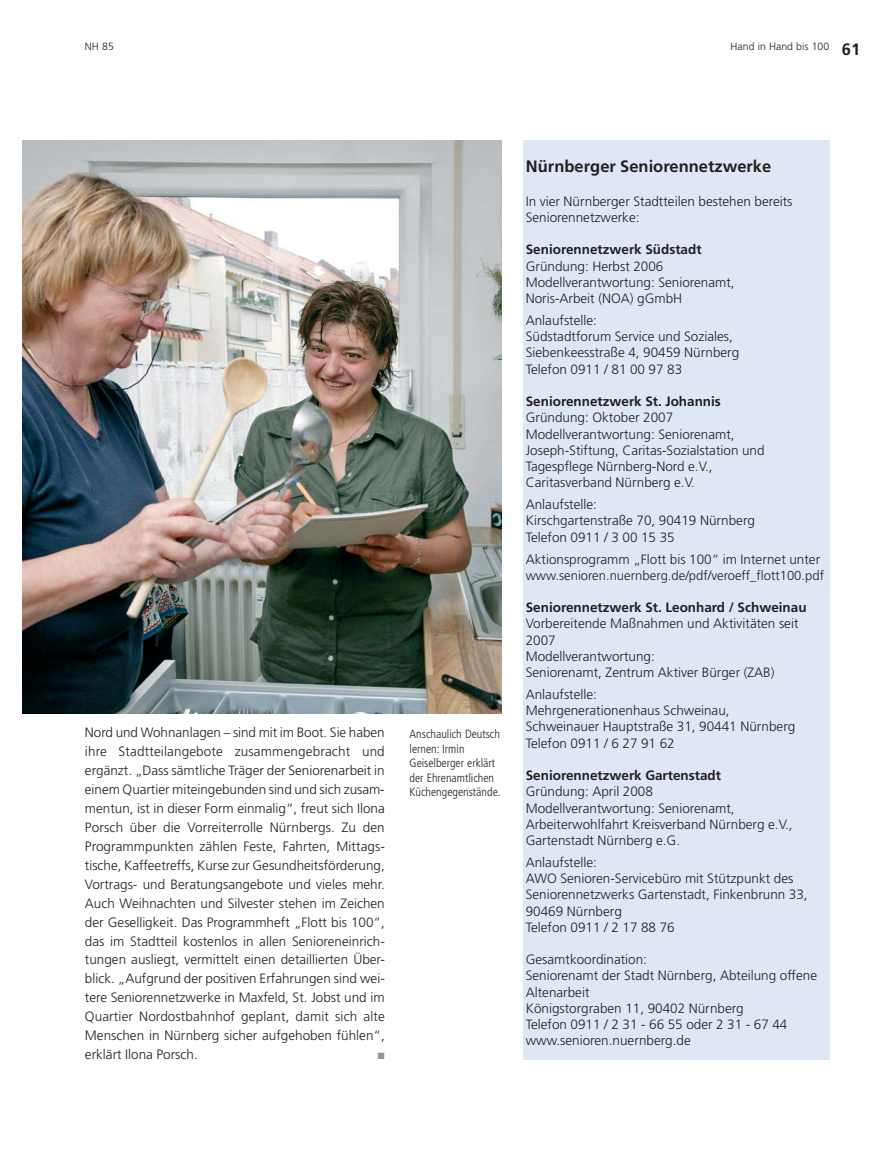
<style>
.page{position:relative;width:893px;height:1149px;background:#fff}
.page>*{position:absolute;margin:0;border:0;box-sizing:border-box;transform-origin:0 0}
.t1{font:700 16.5px "Frutiger";color:#231f20}
.t2{font:300 13.5px/16.2px "Frutiger";color:#231f20}
.t3{font:700 13.5px "Frutiger";color:#231f20}
.t4{font:300 13.05px "Frutiger";color:#231f20}
.t5{font:300 condensed 12px/14.4px "Frutiger";color:#231f20}
.t6{font:300 10.5px "Frutiger";color:#231f20}
.t7{font:9px "Zapf Dingbats";color:#939598}
.s1{font-weight:700;font-size:16.5px}
</style>
<div class="page">
<div style="left:523px;top:140px;width:306px;height:919px;background:#dfe7f5"></div>
<img style="left:22px;top:140px;width:480px;height:573px">
<p class="t6" style="left:85px;top:43px;width:30px">NH 85</p>
<p class="t6" style="left:731px;top:43px;width:131px">Hand in Hand bis 100 <span class="s1">61</span></p>
<p class="t2" style="left:85px;top:724px;width:301px;line-height:18.9px;text-align:justify">Nord und Wohnanlagen – sind mit im Boot. Sie haben ihre Stadtteilangebote zusammengebracht und ergänzt. „Dass sämtliche Träger der Seniorenarbeit in einem Quartier miteingebunden sind und sich zusam&shy;mentun, ist in dieser Form einmalig“, freut sich Ilona Porsch über die Vorreiterrolle Nürnbergs. Zu den Programmpunkten zählen Feste, Fahrten, Mittags&shy;tische, Kaffeetreffs, Kurse zur Gesundheitsförderung, Vortrags- und Beratungsangebote und vieles mehr.<br>Auch Weihnachten und Silvester stehen im Zeichen der Geselligkeit. Das Programmheft „Flott bis 100“, das im Stadtteil kostenlos in allen Senioreneinrich&shy;tungen ausliegt, vermittelt einen detaillierten Über&shy;blick. „Aufgrund der positiven Erfahrungen sind wei&shy;tere Seniorennetzwerke in Maxfeld, St. Jobst und im Quartier Nordostbahnhof geplant, damit sich alte Menschen in Nürnberg sicher aufgehoben fühlen“, erklärt Ilona Porsch.</p>
<p class="t7" style="left:378px;top:1051px;width:8px">■</p>
<p class="t5" style="left:410px;top:727px;width:92px">Anschaulich Deutsch lernen: Irmin<br>Geiselberger erklärt der Ehrenamtlichen<br>Küchengegenstände.</p>
<p class="t1" style="left:526px;top:160px;width:247px">Nürnberger Seniorennetzwerke</p>
<p class="t2" style="left:526px;top:194px;width:268px">In vier Nürnberger Stadtteilen bestehen bereits<br>Seniorennetzwerke:</p>
<p class="t3" style="left:526px;top:244px;width:177px">Seniorennetzwerk Südstadt</p>
<p class="t2" style="left:526px;top:259px;width:210px">Gründung: Herbst 2006<br>Modellverantwortung: Seniorenamt,<br>Noris-Arbeit (NOA) gGmbH</p>
<p class="t2" style="left:526px;top:313px;width:215px">Anlaufstelle:<br>Südstadtforum Service und Soziales,<br>Siebenkeesstraße 4, 90459 Nürnberg<br>Telefon 0911 / 81 00 97 83</p>
<p class="t3" style="left:526px;top:396px;width:197px">Seniorennetzwerk St. Johannis</p>
<p class="t2" style="left:526px;top:410px;width:240px">Gründung: Oktober 2007<br>Modellverantwortung: Seniorenamt, Joseph-Stiftung, Caritas-Sozialstation und Tagespflege Nürnberg-Nord e.V., Caritasverband Nürnberg e.V.</p>
<p class="t2" style="left:526px;top:497px;width:231px">Anlaufstelle:<br>Kirschgartenstraße 70, 90419 Nürnberg<br>Telefon 0911 / 3 00 15 35</p>
<p class="t2" style="left:526px;top:551px;width:296px">Aktionsprogramm „Flott bis 100“ im Internet unter</p>
<p class="t4" style="left:526px;top:570px;width:300px">www.senioren.nuernberg.de/pdf/veroeff_flott100.pdf</p>
<p class="t3" style="left:526px;top:602px;width:282px">Seniorennetzwerk St. Leonhard / Schweinau</p>
<p class="t2" style="left:526px;top:616px;width:274px">Vorbereitende Maßnahmen und Aktivitäten seit<br>2007<br>Modellverantwortung:<br>Seniorenamt, Zentrum Aktiver Bürger (ZAB)</p>
<p class="t2" style="left:526px;top:687px;width:271px">Anlaufstelle:<br>Mehrgenerationenhaus Schweinau,<br>Schweinauer Hauptstraße 31, 90441 Nürnberg<br>Telefon 0911 / 6 27 91 62</p>
<p class="t3" style="left:526px;top:769px;width:197px">Seniorennetzwerk Gartenstadt</p>
<p class="t2" style="left:526px;top:784px;width:268px">Gründung: April 2008<br>Modellverantwortung: Seniorenamt, Arbeiterwohlfahrt Kreisverband Nürnberg e.V., Gartenstadt Nürnberg e.G.</p>
<p class="t2" style="left:526px;top:854px;width:283px">Anlaufstelle:<br>AWO Senioren-Servicebüro mit Stützpunkt des<br>Seniorennetzwerks Gartenstadt, Finkenbrunn 33,<br>90469 Nürnberg<br>Telefon 0911 / 2 17 88 76</p>
<p class="t2" style="left:526px;top:952px;width:293px">Gesamtkoordination:<br>Seniorenamt der Stadt Nürnberg, Abteilung offene<br>Altenarbeit<br>Königstorgraben 11, 90402 Nürnberg<br>Telefon 0911 / 2 31 - 66 55 oder 2 31 - 67 44 www.senioren.nuernberg.de</p>
</div>
